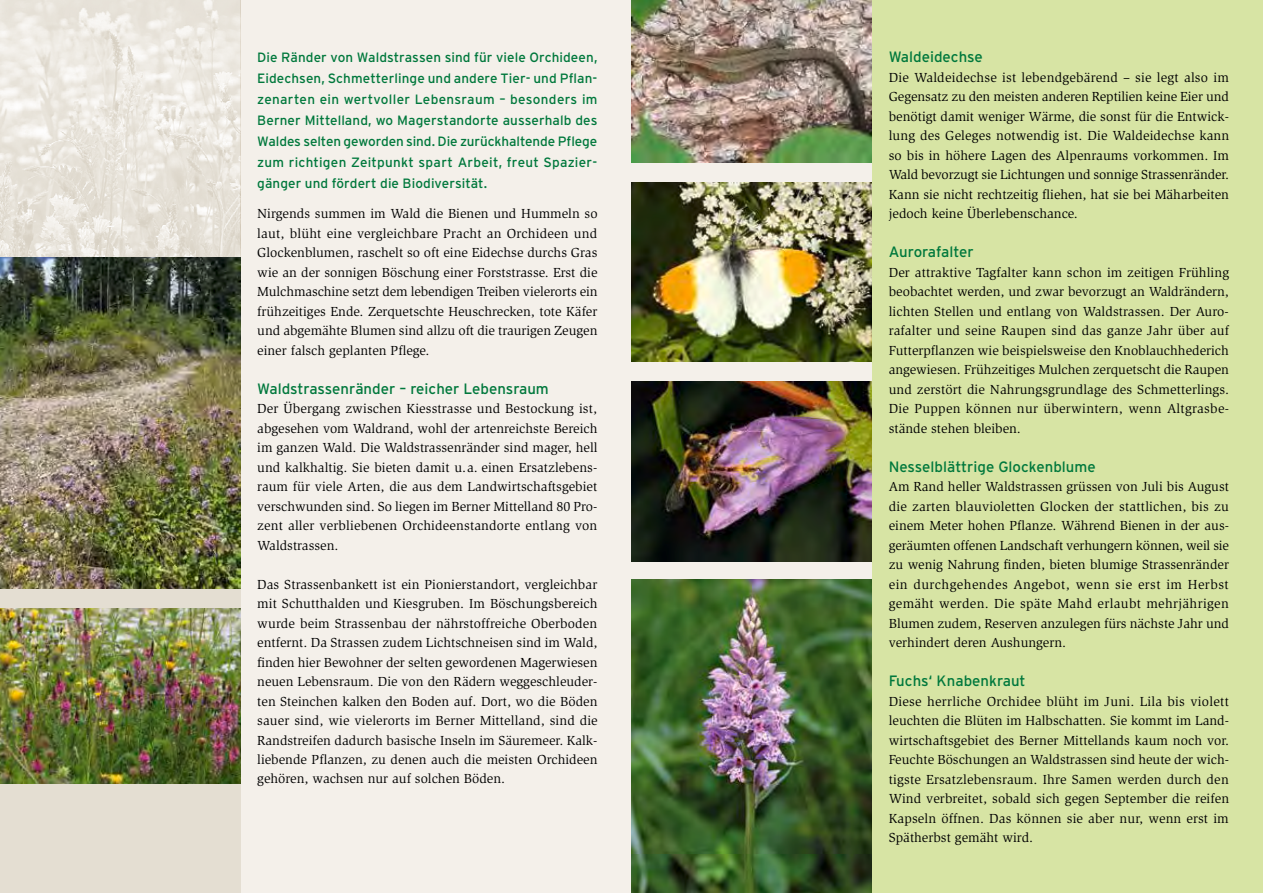
<style>
.page{position:relative;width:1263px;height:893px;background:#fff}
.page>*{position:absolute;margin:0;border:0;box-sizing:border-box;transform-origin:0 0}
.t1{font:15px "Interstate";color:#00783c}
.t2{font:13.5px/19.5px "Slimbach";color:#000;text-align:justify}
.t3{font:13.5px/21px "Interstate";letter-spacing:.01em;color:#00783c;text-align:justify}
</style>
<div class="page">
<div style="left:240px;top:0;width:391px;height:893px;background:#f4f0ea"></div>
<div style="left:872px;top:0;width:391px;height:893px;background:#d7e4a4"></div>
<div style="left:0;top:569px;width:240px;height:324px;background:#e4ded2"></div>
<div style="left:631px;top:0;width:241px;height:893px;background:#f4f0ea"></div>
<img style="left:0;top:0;width:240px;height:257px">
<img style="left:0;top:608px;width:240px;height:176px">
<img style="left:0;top:257px;width:240px;height:332px">
<img style="left:631px;top:580px;width:241px;height:313px">
<img style="left:631px;top:182px;width:241px;height:180px">
<img style="left:631px;top:382px;width:241px;height:179px">
<img style="left:631px;top:0;width:241px;height:162px">
<p class="t3" style="left:257px;top:47px;width:342px">Die Ränder von Waldstrassen sind für viele Orchideen, Eidechsen, Schmetterlinge und andere Tier- und Pflan&shy;zenarten ein wertvoller Lebensraum – besonders im Berner Mittelland, wo Magerstandorte ausserhalb des Waldes selten geworden sind. Die zurückhaltende Pflege zum richtigen Zeitpunkt spart Arbeit, freut Spazier&shy;gänger und fördert die Biodiversität.</p>
<p class="t2" style="left:257px;top:204px;width:342px">Nirgends summen im Wald die Bienen und Hummeln so laut, blüht eine vergleichbare Pracht an Orchideen und Glockenblumen, raschelt so oft eine Eidechse durchs Gras wie an der sonnigen Böschung einer Forststrasse. Erst die Mulchmaschine setzt dem lebendigen Treiben vielerorts ein frühzeitiges Ende. Zerquetschte Heuschrecken, tote Käfer und abgemähte Blumen sind allzu oft die traurigen Zeugen einer falsch geplanten Pflege.</p>
<p class="t1" style="left:257px;top:380px;width:293px">Waldstrassenränder – reicher Lebensraum</p>
<p class="t2" style="left:257px;top:399px;width:342px">Der Übergang zwischen Kiesstrasse und Bestockung ist, abgesehen vom Waldrand, wohl der artenreichste Bereich im ganzen Wald. Die Waldstrassenränder sind mager, hell und kalkhaltig. Sie bieten damit u.a. einen Ersatzlebens&shy;raum für viele Arten, die aus dem Landwirtschaftsgebiet verschwunden sind. So liegen im Berner Mittelland 80 Pro&shy;zent aller verbliebenen Orchideenstandorte entlang von Waldstrassen.</p>
<p class="t2" style="left:257px;top:574px;width:342px">Das Strassenbankett ist ein Pionierstandort, vergleichbar mit Schutthalden und Kiesgruben. Im Böschungsbereich wurde beim Strassenbau der nährstoffreiche Oberboden entfernt. Da Strassen zudem Lichtschneisen sind im Wald, finden hier Bewohner der selten gewordenen Magerwiesen neuen Lebensraum. Die von den Rädern weggeschleuder&shy;ten Steinchen kalken den Boden auf. Dort, wo die Böden sauer sind, wie vielerorts im Berner Mittelland, sind die Randstreifen dadurch basische Inseln im Säuremeer. Kalk&shy;liebende Pflanzen, zu denen auch die meisten Orchideen gehören, wachsen nur auf solchen Böden.</p>
<p class="t1" style="left:889px;top:48px;width:96px">Waldeidechse</p>
<p class="t2" style="left:889px;top:67px;width:342px">Die Waldeidechse ist lebendgebärend – sie legt also im Gegensatz zu den meisten anderen Reptilien keine Eier und benötigt damit weniger Wärme, die sonst für die Entwick&shy;lung des Geleges notwendig ist. Die Waldeidechse kann so bis in höhere Lagen des Alpenraums vorkommen. Im Wald bevorzugt sie Lichtungen und sonnige Strassenränder.<br>Kann sie nicht rechtzeitig fliehen, hat sie bei Mäharbeiten jedoch keine Überlebenschance.</p>
<p class="t1" style="left:889px;top:243px;width:86px">Aurorafalter</p>
<p class="t2" style="left:889px;top:262px;width:342px">Der attraktive Tagfalter kann schon im zeitigen Frühling beobachtet werden, und zwar bevorzugt an Waldrändern, lichten Stellen und entlang von Waldstrassen. Der Auro&shy;rafalter und seine Raupen sind das ganze Jahr über auf Futterpflanzen wie beispielsweise den Knoblauchhederich angewiesen. Frühzeitiges Mulchen zerquetscht die Raupen und zerstört die Nahrungsgrundlage des Schmetterlings.<br>Die Puppen können nur überwintern, wenn Altgrasbe&shy;stände stehen bleiben.</p>
<p class="t1" style="left:889px;top:458px;width:208px">Nesselblättrige Glockenblume</p>
<p class="t2" style="left:889px;top:477px;width:342px">Am Rand heller Waldstrassen grüssen von Juli bis August die zarten blauvioletten Glocken der stattlichen, bis zu einem Meter hohen Pflanze. Während Bienen in der aus&shy;geräumten offenen Landschaft verhungern können, weil sie zu wenig Nahrung finden, bieten blumige Strassenränder ein durchgehendes Angebot, wenn sie erst im Herbst gemäht werden. Die späte Mahd erlaubt mehrjährigen Blumen zudem, Reserven anzulegen fürs nächste Jahr und verhindert deren Aushungern.</p>
<p class="t1" style="left:889px;top:672px;width:138px">Fuchs‘ Knabenkraut</p>
<p class="t2" style="left:889px;top:691px;width:342px">Diese herrliche Orchidee blüht im Juni. Lila bis violett leuchten die Blüten im Halbschatten. Sie kommt im Land&shy;wirtschaftsgebiet des Berner Mittellands kaum noch vor.<br>Feuchte Böschungen an Waldstrassen sind heute der wich&shy;tigste Ersatzlebensraum. Ihre Samen werden durch den Wind verbreitet, sobald sich gegen September die reifen Kapseln öffnen. Das können sie aber nur, wenn erst im Spätherbst gemäht wird.</p>
</div>
